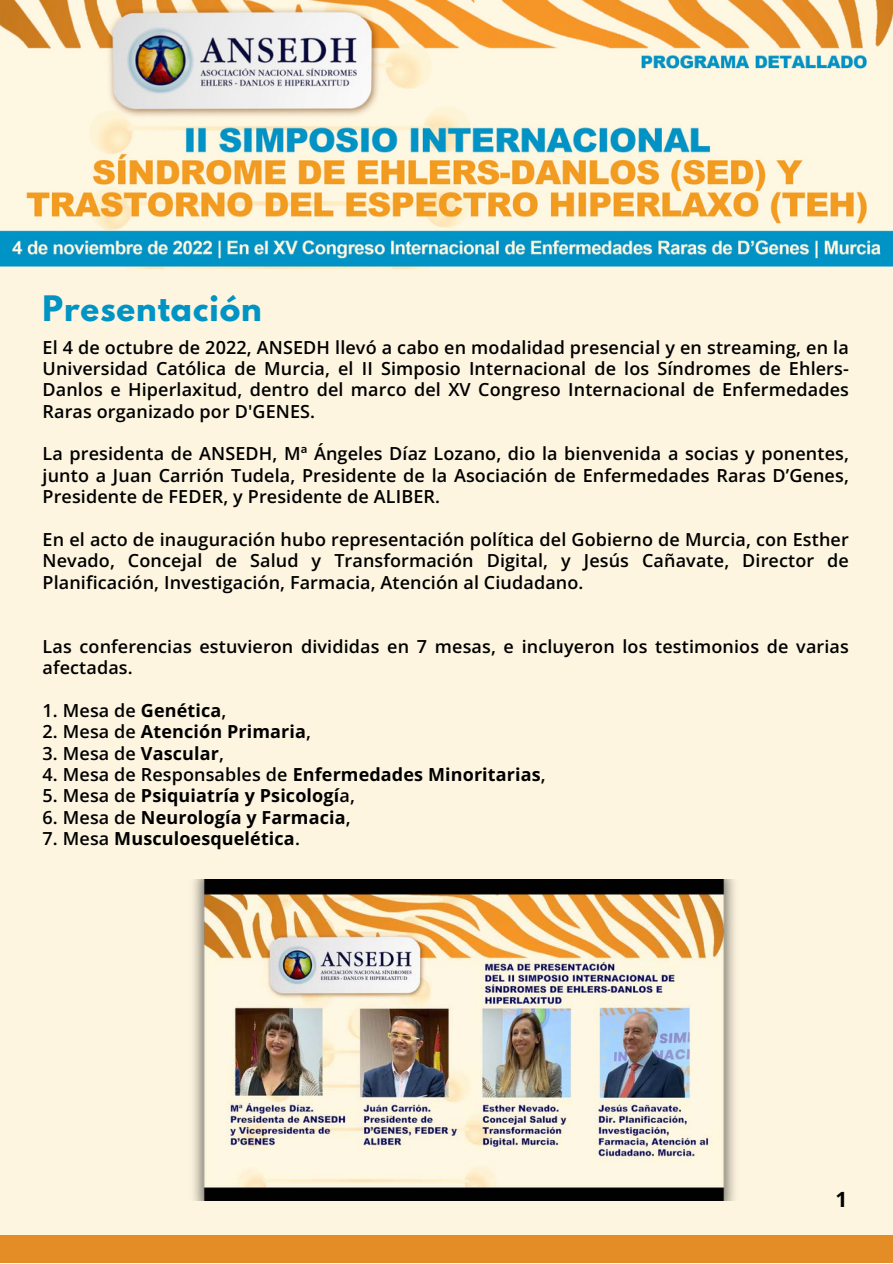
<style>
.page{position:relative;width:893px;height:1264px;background:#fff}
.page>*{position:absolute;margin:0;border:0;box-sizing:border-box;transform-origin:0 0}
.t1{font:700 31.05px "League Spartan";letter-spacing:.03em;color:#0094c4}
.t2{font:700 21px "Open Sans";color:#000}
.t3{font:600 18px/21.3px "Open Sans";letter-spacing:.005em;color:#000;text-align:justify}
.t4{font:700 18px "Open Sans";letter-spacing:.005em;color:#000}
.s1{font-weight:700}
.s2{font-weight:600}
</style>
<div class="page">
<div style="left:0;top:0;width:892px;height:1262px;background:#fdf5e0"></div>
<div style="left:0;top:1235px;width:892px;height:27px;background:#e48d27"></div>
<img style="left:193px;top:879px;width:542px;height:321px">
<img style="left:0;top:0;width:892px;height:269px">
<p class="t1" style="left:43px;top:293px;width:221px">Presentación</p>
<p class="t3" style="left:43px;top:336px;width:807px">El 4 de octubre de 2022, ANSEDH llevó a cabo en modalidad presencial y en streaming, en la Universidad Católica de Murcia, el II Simposio Internacional de los Síndromes de Ehlers-Danlos e Hiperlaxitud, dentro del marco del XV Congreso Internacional de Enfermedades Raras organizado por D'GENES.</p>
<p class="t3" style="left:43px;top:443px;width:807px">La presidenta de ANSEDH, Mª Ángeles Díaz Lozano, dio la bienvenida a socias y ponentes, junto a Juan Carrión Tudela, Presidente de la Asociación de Enfermedades Raras D’Genes, Presidente de FEDER, y Presidente de ALIBER.</p>
<p class="t3" style="left:43px;top:528px;width:807px">En el acto de inauguración hubo representación política del Gobierno de Murcia, con Esther Nevado, Concejal de Salud y Transformación Digital, y Jesús Cañavate, Director de Planificación, Investigación, Farmacia, Atención al Ciudadano.</p>
<p class="t3" style="left:43px;top:635px;width:807px">Las conferencias estuvieron divididas en 7 mesas, e incluyeron los testimonios de varias afectadas.</p>
<p class="t3" style="left:43px;top:699px;width:185px">1. Mesa de <span class="s1">Genética</span>,</p>
<p class="t4" style="left:43px;top:719px;width:270px"><span class="s2">2. Mesa de</span> Atención Primaria<span class="s2">,</span></p>
<p class="t3" style="left:43px;top:742px;width:183px">3. Mesa de <span class="s1">Vascular</span>,</p>
<p class="t4" style="left:43px;top:761px;width:504px"><span class="s2">4. Mesa de Responsables de</span> Enfermedades Minoritarias<span class="s2">,</span></p>
<p class="t4" style="left:43px;top:783px;width:314px"><span class="s2">5. Mesa de</span> Psiquiatría y Psicologí<span class="s2">a,</span></p>
<p class="t4" style="left:43px;top:804px;width:309px"><span class="s2">6. Mesa de</span> Neurología y Farmacia<span class="s2">,</span></p>
<p class="t4" style="left:43px;top:825px;width:259px"><span class="s2">7. Mesa</span> Musculoesquelética<span class="s2">.</span></p>
<p class="t2" style="left:835px;top:1184px;width:13px">1</p>
</div>
